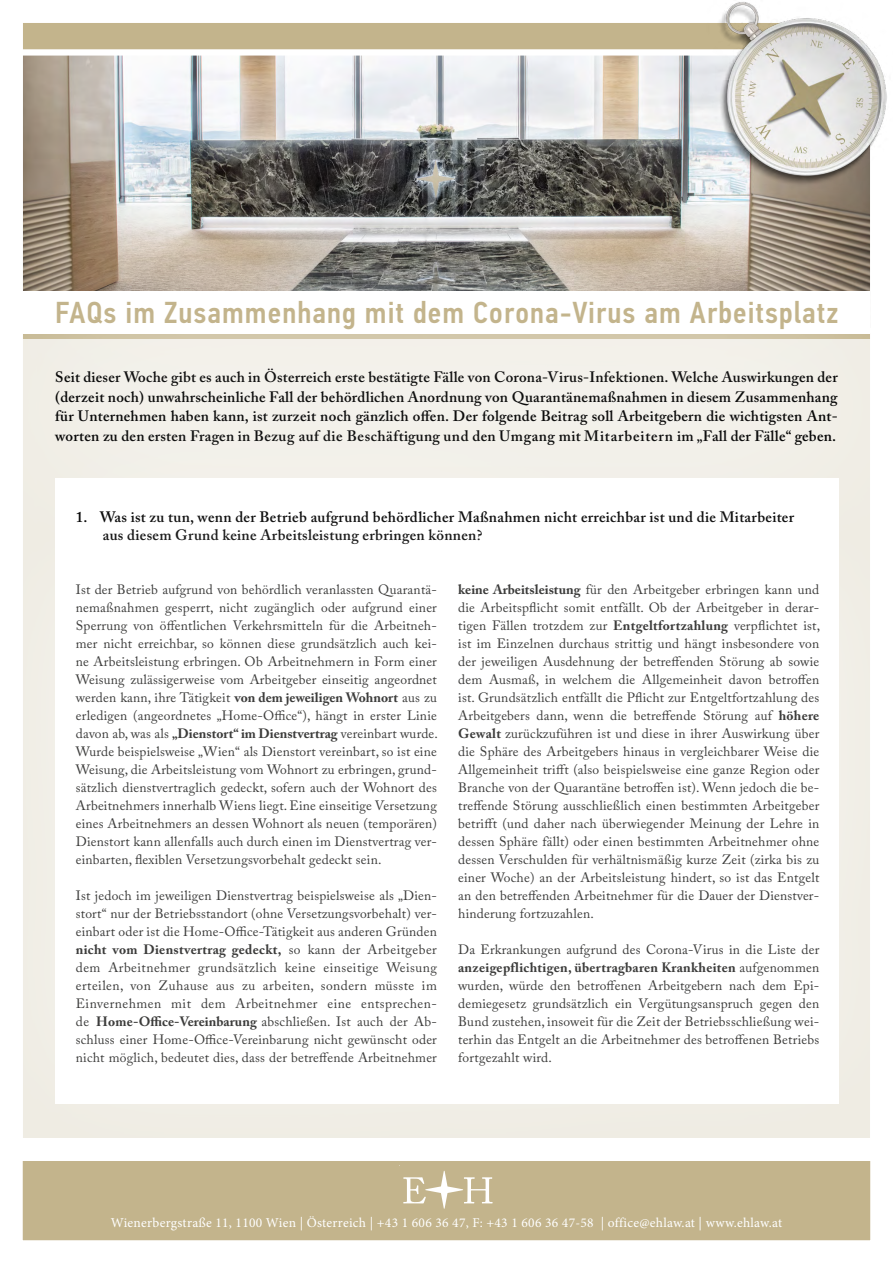
<style>
.page{position:relative;width:893px;height:1263px;background:#fff}
.page>*{position:absolute;margin:0;border:0;box-sizing:border-box;transform-origin:0 0}
.t1{font:500 30.45px "PFDIN Text Cond Pro";letter-spacing:.035em;color:#c3b48c}
.t2{font:600 15px/19.5px "Adobe Caslon Pro";letter-spacing:.02em;color:#000;text-align:justify}
.t3{font:13.5px/18px "Adobe Caslon Pro";letter-spacing:.015em;color:#3c3c3b;text-align:justify}
.t4{font:13.5px "Minion Pro";letter-spacing:.02em;color:#fff}
.s1{font-weight:700}
</style>
<div class="page">
<img style="left:23px;top:56px;width:674px;height:88px">
<div style="left:23px;top:23px;width:674px;height:26px;background:#c3b48c"></div>
<div style="left:0;top:144px;width:893px;height:341px;background:#fff;opacity:.75"></div>
<svg style="left:0;top:1161px;width:893px;height:81px;fill:#c3b48c"></svg>
<img style="left:697px;top:2px;width:196px;height:202px">
<div style="left:21px;top:1165px;width:872px;height:77px;background:#c3b48c"></div>
<h1 class="t1" style="left:55px;top:294px;width:784px">FAQs im Zusammenhang mit dem Corona-Virus am Arbeitsplatz</h1>
<p class="t2" style="left:55px;top:367px;width:784px">Seit dieser Woche gibt es auch in Österreich erste bestätigte Fälle von Corona-Virus-Infektionen. Welche Auswirkungen der (derzeit noch) unwahrscheinliche Fall der behördlichen Anordnung von Quarantänemaßnahmen in diesem Zusammenhang für Unternehmen haben kann, ist zurzeit noch gänzlich offen. Der folgende Beitrag soll Arbeitgebern die wichtigsten Ant&shy;worten zu den ersten Fragen in Bezug auf die Beschäftigung und den Umgang mit Mitarbeitern im „Fall der Fälle“ geben.</p>
<p class="t2" style="left:103px;top:508px;width:693px;line-height:18px;text-indent:-27px">1. Was ist zu tun, wenn der Betrieb aufgrund behördlicher Maßnahmen nicht erreichbar ist und die Mitarbeiter aus diesem Grund keine Arbeitsleistung erbringen können?</p>
<p class="t3" style="left:76px;top:580px;width:364px">Ist der Betrieb aufgrund von behördlich veranlassten Quarantä&shy;nemaßnahmen gesperrt, nicht zugänglich oder aufgrund einer Sperrung von öffentlichen Verkehrsmitteln für die Arbeitneh&shy;mer nicht erreichbar, so können diese grundsätzlich auch kei&shy;ne Arbeitsleistung erbringen. Ob Arbeitnehmern in Form einer Weisung zulässigerweise vom Arbeitgeber einseitig angeordnet werden kann, ihre Tätigkeit <span class="s1">von dem jeweiligen Wohnort</span> aus zu erledigen (angeordnetes „Home-Office“), hängt in erster Linie davon ab, was als <span class="s1">„Dienstort“ im Dienstvertrag</span> vereinbart wurde.<br>Wurde beispielsweise „Wien“ als Dienstort vereinbart, so ist eine Weisung, die Arbeitsleistung vom Wohnort zu erbringen, grund&shy;sätzlich dienstvertraglich gedeckt, sofern auch der Wohnort des Arbeitnehmers innerhalb Wiens liegt. Eine einseitige Versetzung eines Arbeitnehmers an dessen Wohnort als neuen (temporären)<br>Dienstort kann allenfalls auch durch einen im Dienstvertrag ver&shy;einbarten, flexiblen Versetzungsvorbehalt gedeckt sein.</p>
<p class="t3" style="left:76px;top:886px;width:363px">Ist jedoch im jeweiligen Dienstvertrag beispielsweise als „Dien&shy;stort“ nur der Betriebsstandort (ohne Versetzungsvorbehalt) ver&shy;einbart oder ist die Home-Office-Tätigkeit aus anderen Gründen <span class="s1">nicht vom Dienstvertrag gedeckt,</span> so kann der Arbeitgeber dem Arbeitnehmer grundsätzlich keine einseitige Weisung erteilen, von Zuhause aus zu arbeiten, sondern müsste im Einvernehmen mit dem Arbeitnehmer eine entsprechen&shy;de <span class="s1">Home-Office-Vereinbarung</span> abschließen. Ist auch der Ab&shy;schluss einer Home-Office-Vereinbarung nicht gewünscht oder nicht möglich, bedeutet dies, dass der betreffende Arbeitnehmer</p>
<p class="t3" style="left:458px;top:580px;width:363px"><span class="s1">keine Arbeitsleistung</span> für den Arbeitgeber erbringen kann und die Arbeitspflicht somit entfällt. Ob der Arbeitgeber in derar&shy;tigen Fällen trotzdem zur <span class="s1">Entgeltfortzahlung</span> verpflichtet ist, ist im Einzelnen durchaus strittig und hängt insbesondere von der jeweiligen Ausdehnung der betreffenden Störung ab sowie dem Ausmaß, in welchem die Allgemeinheit davon betroffen ist. Grundsätzlich entfällt die Pflicht zur Entgeltfortzahlung des Arbeitgebers dann, wenn die betreffende Störung auf <span class="s1">höhere Gewalt</span> zurückzuführen ist und diese in ihrer Auswirkung über die Sphäre des Arbeitgebers hinaus in vergleichbarer Weise die Allgemeinheit trifft (also beispielsweise eine ganze Region oder Branche von der Quarantäne betroffen ist). Wenn jedoch die be&shy;treffende Störung ausschließlich einen bestimmten Arbeitgeber betrifft (und daher nach überwiegender Meinung der Lehre in dessen Sphäre fällt) oder einen bestimmten Arbeitnehmer ohne dessen Verschulden für verhältnismäßig kurze Zeit (zirka bis zu einer Woche) an der Arbeitsleistung hindert, so ist das Entgelt an den betreffenden Arbeitnehmer für die Dauer der Dienstver&shy;hinderung fortzuzahlen.</p>
<p class="t3" style="left:458px;top:940px;width:363px">Da Erkrankungen aufgrund des Corona-Virus in die Liste der <span class="s1">anzeigepflichtigen, übertragbaren Krankheiten</span> aufgenommen wurden, würde den betroffenen Arbeitgebern nach dem Epi&shy;demiegesetz grundsätzlich ein Vergütungsanspruch gegen den Bund zustehen, insoweit für die Zeit der Betriebsschließung wei&shy;terhin das Entgelt an die Arbeitnehmer des betroffenen Betriebs fortgezahlt wird.</p>
<p class="t4" style="left:108px;top:1213px;width:679px">WienerbergstR sse 11, 1100 Wien | Österreich | +43 1 606 36 47, F: +43 1 606 36 47-58 | o fice@ehlaw.at | www.ehlaw.at</p>
<p class="t4" style="left:111px;top:1213px;width:673px">Wienerbergstraße 11, 1100 Wien | Österreich | +43 1 606 36 47, F: +43 1 606 36 47-58 | office@ehlaw.at | www.ehlaw.at</p>
</div>
